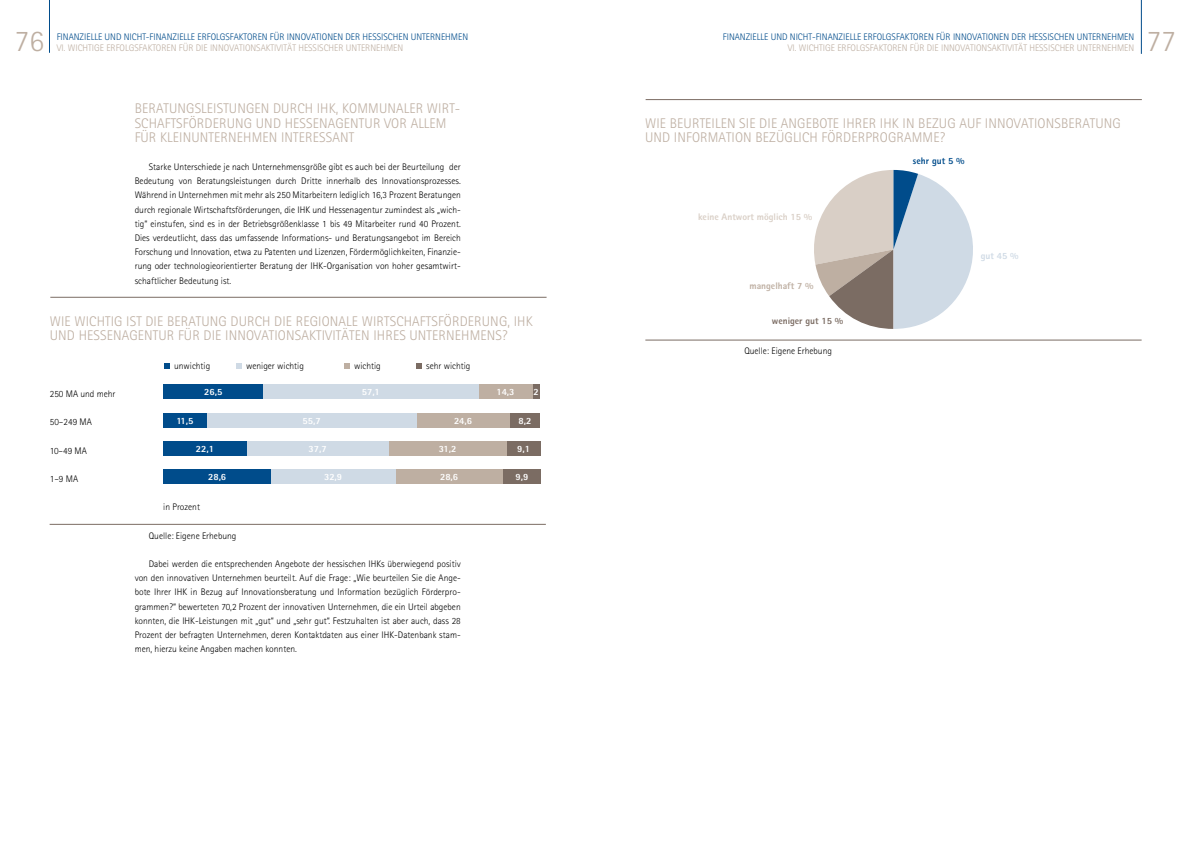
<style>
.page{position:relative;width:1191px;height:842px;background:#fff}
.page>*{position:absolute;margin:0;border:0;box-sizing:border-box;transform-origin:0 0}
.t1{font:300 30px "Rotis Sans Serif";color:#beafa2}
.t2{font:300 14px "Rotis Sans Serif";letter-spacing:.01em;color:#beafa2}
.t3{font:300 9.5px/14.2px "Rotis Sans Serif";color:#000;text-align:justify}
.t4{font:300 9.5px "Rotis Sans Serif";color:#004c8b}
.t5{font:300 9.5px "Rotis Sans Serif";color:#beafa2}
.t6{font:800 9.5px "Rotis Sans Serif";color:#fff}
.t7{font:800 9.5px "Rotis Sans Serif";color:#d9cfc6}
.t8{font:800 9.5px "Rotis Sans Serif";color:#7b6c63}
.t9{font:800 9.5px "Rotis Sans Serif";color:#beafa2}
.t10{font:800 9.5px "Rotis Sans Serif";color:#004c8b}
.t11{font:800 9.5px "Rotis Sans Serif";color:#cfdae5}
</style>
<div class="page">
<hr style="left:1141px;top:0;width:1px;height:54px;background:#004c8b">
<hr style="left:49px;top:0;width:1px;height:53px;background:#004c8b">
<hr style="left:50px;top:297px;width:496px;height:1px;background:#7b6c63">
<hr style="left:50px;top:524px;width:496px;height:1px;background:#7b6c63">
<svg style="left:164px;top:363px;width:5px;height:6px"></svg>
<svg style="left:236px;top:363px;width:5px;height:6px"></svg>
<svg style="left:344px;top:363px;width:5px;height:6px"></svg>
<svg style="left:416px;top:363px;width:5px;height:6px"></svg>
<div style="left:503px;top:470px;width:38px;height:14px;background:#7b6c63"></div>
<div style="left:506px;top:441px;width:35px;height:14px;background:#7b6c63"></div>
<div style="left:509px;top:413px;width:31px;height:14px;background:#7b6c63"></div>
<div style="left:532px;top:385px;width:8px;height:14px;background:#7b6c63"></div>
<div style="left:395px;top:470px;width:108px;height:14px;background:#beafa2"></div>
<div style="left:389px;top:441px;width:117px;height:14px;background:#beafa2"></div>
<div style="left:417px;top:413px;width:92px;height:14px;background:#beafa2"></div>
<div style="left:478px;top:385px;width:54px;height:14px;background:#beafa2"></div>
<div style="left:271px;top:470px;width:124px;height:14px;background:#cfdae5"></div>
<div style="left:247px;top:441px;width:142px;height:14px;background:#cfdae5"></div>
<div style="left:207px;top:413px;width:210px;height:14px;background:#cfdae5"></div>
<div style="left:263px;top:385px;width:215px;height:14px;background:#cfdae5"></div>
<div style="left:163px;top:470px;width:108px;height:14px;background:#004c8b"></div>
<div style="left:163px;top:441px;width:84px;height:14px;background:#004c8b"></div>
<div style="left:163px;top:413px;width:44px;height:14px;background:#004c8b"></div>
<div style="left:163px;top:385px;width:100px;height:14px;background:#004c8b"></div>
<hr style="left:645px;top:99px;width:496px;height:1px;background:#7b6c63">
<hr style="left:645px;top:340px;width:496px;height:1px;background:#7b6c63">
<svg style="left:814px;top:170px;width:159px;height:159px"></svg>
<p class="t4" style="left:57px;top:31px;width:413px">Finanzielle und nicht-finanzielle Erfolgsfaktoren für I nnovationen der hessischen U nternehmen</p>
<p class="t4" style="left:723px;top:31px;width:413px">Finanzielle und nicht-finanzielle Erfolgsfaktoren für I nnovationen der hessischen U nternehmen</p>
<h1 class="t1" style="left:15px;top:24px;width:30px">76</h1>
<h1 class="t1" style="left:1146px;top:24px;width:30px">77</h1>
<p class="t5" style="left:57px;top:43px;width:348px">VI. WICHTIGE ERFOLGSFAKTOREN FÜR DIE INNOVATIONSAKTIVITÄT HESSISCHER UNTERNEHMEN</p>
<p class="t5" style="left:787px;top:43px;width:348px">VI. WICHTIGE ERFOLGSFAKTOREN FÜR DIE INNOVATIONSAKTIVITÄT HESSISCHER UNTERNEHMEN</p>
<h2 class="t2" style="left:135px;top:101px;width:16px">Beratungsleistungen</h2>
<h2 class="t2" style="left:273px;top:101px;width:9px">durch</h2>
<h2 class="t2" style="left:317px;top:101px;width:35px">IHK, kommunaler</h2>
<h2 class="t2" style="left:427px;top:101px;width:35px">Wirt-</h2>
<h2 class="t2" style="left:135px;top:115px;width:9px">schaftsförderung</h2>
<h2 class="t2" style="left:256px;top:115px;width:9px">und</h2>
<h2 class="t2" style="left:285px;top:115px;width:17px">Hessenagentur</h2>
<h2 class="t2" style="left:384px;top:115px;width:9px">vor</h2>
<h2 class="t2" style="left:411px;top:115px;width:8px">allem</h2>
<h2 class="t2" style="left:135px;top:129px;width:8px">für</h2>
<h2 class="t2" style="left:160px;top:129px;width:16px">Kleinunternehmen</h2>
<h2 class="t2" style="left:281px;top:129px;width:8px">interessant</h2>
<p class="t3" style="left:135px;top:160px;width:328px;text-indent:14px">Starke Unterschiede je nach Unternehmensgröße gibt es auch bei der Beurteilung der Bedeutung von Beratungsleistungen durch Dritte innerhalb des Innovationsprozesses.<br>Während in Unternehmen mit mehr als 250 Mitarbeitern lediglich 16,3 Prozent Beratungen durch regionale Wirtschaftsförderungen, die IHK und Hessenagentur zumindest als „wich&shy;tig“ einstufen, sind es in der Betriebsgrößenklasse 1 bis 49 Mitarbeiter rund 40 Prozent.<br>Dies verdeutlicht, dass das umfassende Informations- und Beratungsangebot im Bereich Forschung und Innovation, etwa zu Patenten und Lizenzen, Fördermöglichkeiten, Finanzie&shy;rung oder technologieorientierter Beratung der IHK-Organisation von hoher gesamtwirt&shy;schaftlicher Bedeutung ist.</p>
<h2 class="t2" style="left:50px;top:313px;width:33px">Wie wichtig</h2>
<h2 class="t2" style="left:126px;top:313px;width:57px">ist die Beratung</h2>
<h2 class="t2" style="left:230px;top:313px;width:9px">durch</h2>
<h2 class="t2" style="left:274px;top:313px;width:30px">die regionale</h2>
<h2 class="t2" style="left:362px;top:313px;width:20px">Wirtschaftsförderung</h2>
<h2 class="t2" style="left:507px;top:313px;width:27px">, IHK</h2>
<h2 class="t2" style="left:50px;top:327px;width:9px">und</h2>
<h2 class="t2" style="left:79px;top:327px;width:17px">Hessenagentur</h2>
<h2 class="t2" style="left:178px;top:327px;width:8px">für</h2>
<h2 class="t2" style="left:204px;top:327px;width:33px">die Innovationsaktivit</h2>
<h2 class="t2" style="left:341px;top:327px;width:16px">äten</h2>
<h2 class="t2" style="left:373px;top:327px;width:12px">Ihres</h2>
<h2 class="t2" style="left:409px;top:327px;width:17px">Unternehmens</h2>
<h2 class="t2" style="left:502px;top:327px;width:7px">?</h2>
<p class="t3" style="left:174px;top:358px;width:38px">unwichtig</p>
<p class="t3" style="left:246px;top:358px;width:59px">weniger wichtig</p>
<p class="t3" style="left:354px;top:358px;width:28px">wichtig</p>
<p class="t3" style="left:426px;top:358px;width:46px">sehr wichtig</p>
<p class="t3" style="left:50px;top:387px;width:67px">250 MA und mehr</p>
<p class="t6" style="left:204px;top:386px;width:20px">26,5</p>
<p class="t3" style="left:50px;top:415px;width:44px">50–249 MA</p>
<p class="t3" style="left:50px;top:443px;width:39px">10–49 MA</p>
<p class="t3" style="left:50px;top:472px;width:30px">1–9 MA</p>
<p class="t3" style="left:163px;top:500px;width:38px">in Prozent</p>
<p class="t6" style="left:176px;top:414px;width:19px">11,5</p>
<p class="t6" style="left:196px;top:443px;width:20px">22,1</p>
<p class="t6" style="left:208px;top:471px;width:20px">28,6</p>
<p class="t6" style="left:362px;top:386px;width:20px">57,1</p>
<p class="t6" style="left:496px;top:386px;width:20px">14,3</p>
<p class="t6" style="left:533px;top:386px;width:7px">2</p>
<p class="t6" style="left:302px;top:414px;width:20px">55,7</p>
<p class="t6" style="left:454px;top:414px;width:20px">24,6</p>
<p class="t6" style="left:518px;top:414px;width:14px">8,2</p>
<p class="t6" style="left:309px;top:443px;width:20px">37,7</p>
<p class="t6" style="left:439px;top:443px;width:19px">31,2</p>
<p class="t6" style="left:517px;top:443px;width:14px">9,1</p>
<p class="t6" style="left:324px;top:471px;width:20px">32,9</p>
<p class="t6" style="left:440px;top:471px;width:20px">28,6</p>
<p class="t6" style="left:515px;top:471px;width:14px">9,9</p>
<p class="t3" style="left:149px;top:528px;width:89px">Quelle: Eigene Erhebung</p>
<p class="t3" style="left:135px;top:557px;width:328px;text-indent:14px">Dabei werden die entsprechenden Angebote der hessischen IHKs überwiegend positiv von den innovativen Unternehmen beurteilt. Auf die Frage: „Wie beurteilen Sie die Ange&shy;bote Ihrer IHK in Bezug auf Innovationsberatung und Information bezüglich Förderpro&shy;grammen?“ bewerteten 70,2 Prozent der innovativen Unternehmen, die ein Urteil abgeben konnten, die IHK-Leistungen mit „gut“ und „sehr gut“. Festzuhalten ist aber auch, dass 28<br>Prozent der befragten Unternehmen, deren Kontaktdaten aus einer IHK-Datenbank stam&shy;men, hierzu keine Angaben machen konnten.</p>
<h2 class="t2" style="left:645px;top:115px;width:33px">Wie beurteilen</h2>
<h2 class="t2" style="left:739px;top:115px;width:58px">Sie die Angebote</h2>
<h2 class="t2" style="left:843px;top:115px;width:8px">ihrer</h2>
<h2 class="t2" style="left:880px;top:115px;width:54px">IHK in Bezug</h2>
<h2 class="t2" style="left:959px;top:115px;width:9px">auf</h2>
<h2 class="t2" style="left:984px;top:115px;width:12px">Innovationsberatung</h2>
<h2 class="t2" style="left:645px;top:129px;width:9px">und</h2>
<h2 class="t2" style="left:674px;top:129px;width:12px">Information</h2>
<h2 class="t2" style="left:755px;top:129px;width:8px">bezüglich</h2>
<h2 class="t2" style="left:821px;top:129px;width:15px">Förderprogramme</h2>
<h2 class="t2" style="left:939px;top:129px;width:7px">?</h2>
<p class="t7" style="left:698px;top:211px;width:116px">keine Antwort möglich 15 %</p>
<p class="t9" style="left:749px;top:279px;width:66px">mangelhaft 7 %</p>
<p class="t8" style="left:772px;top:315px;width:73px">weniger gut 15 %</p>
<p class="t3" style="left:744px;top:344px;width:89px">Quelle: Eigene Erhebung</p>
<p class="t10" style="left:913px;top:154px;width:53px">sehr gut 5 %</p>
<p class="t11" style="left:981px;top:250px;width:39px">gut 45 %</p>
</div>
